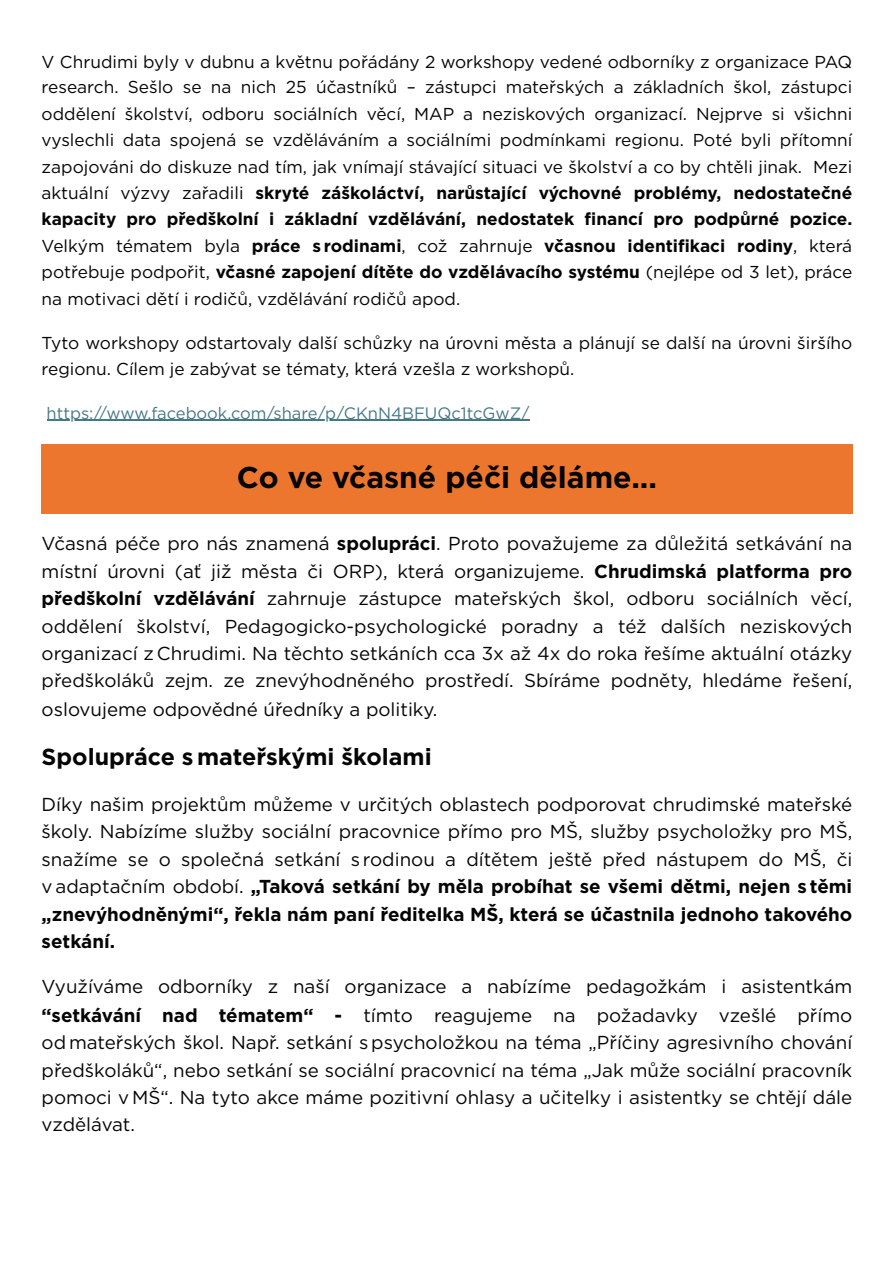
<style>
.page{position:relative;width:894px;height:1263px;background:#fff}
.page>*{position:absolute;margin:0;border:0;box-sizing:border-box;transform-origin:0 0}
.t1{font:700 30px "Gotham";color:#050505}
.t2{font:700 23.25px "Gotham";color:#050505}
.t3{font:18.75px/27.5px "Gotham";color:#050505;text-align:justify}
.t4{font:17.25px/26.4px "Gotham";color:#050505;text-align:justify}
.t5{font:16.5px "Gotham";color:#467886}
.s1{font-weight:700}
</style>
<div class="page">
<hr style="left:47px;top:420px;width:482px;height:1px;background:#467886">
<div style="left:42px;top:444px;width:810px;height:70px;background:#ed762f"></div>
<p class="t4" style="left:42px;top:48px;width:811px">V Chrudimi byly v dubnu a květnu pořádány 2 workshopy vedené odborníky z organizace PAQ research. Sešlo se na nich 25 účastníků – zástupci mateřských a základních škol, zástupci oddělení školství, odboru sociálních věcí, MAP a neziskových organizací. Nejprve si všichni vyslechli data spojená se vzděláváním a sociálními podmínkami regionu. Poté byli přítomní zapojováni do diskuze nad tím, jak vnímají stávající situaci ve školství a co by chtěli jinak. Mezi aktuální výzvy zařadili <span class="s1">skryté záškoláctví, narůstající výchovné problémy, nedostatečné kapacity pro předškolní i základní vzdělávání, nedostatek fi nancí pro podpůrné pozice.<br></span>Velkým tématem byla <span class="s1">práce s rodinami</span>, což zahrnuje <span class="s1">včasnou identifikaci rodiny</span>, která potřebuje podpořit, <span class="s1">včasné zapojení dítěte do vzdělávacího systému</span> (nejlépe od 3 let), práce na motivaci dětí i rodičů, vzdělávání rodičů apod.</p>
<p class="t4" style="left:42px;top:330px;width:811px;line-height:25.8px">Tyto workshopy odstartovaly další schůzky na úrovni města a plánují se další na úrovni širšího regionu. Cílem je zabývat se tématy, která vzešla z workshopů.</p>
<p class="t5" style="left:47px;top:403px;width:484px">https://www.facebook.com/share/p/CKnN4BFUQc1tcGwZ/</p>
<p class="t1" style="left:237px;top:459px;width:421px">Co ve včasné péči děláme...</p>
<p class="t3" style="left:42px;top:530px;width:811px">Včasná péče pro nás znamená <span class="s1">spolupráci</span>. Proto považujeme za důležitá setkávání na místní úrovni (ať již města či ORP), která organizujeme. <span class="s1">Chrudimská platforma pro předškolní vzdělávání</span> zahrnuje zástupce mateřských škol, odboru sociálních věcí, oddělení školství, Pedagogicko-psychologické poradny a též dalších neziskových organizací z Chrudimi. Na těchto setkáních cca 3x až 4x do roka řešíme aktuální otázky předškoláků zejm. ze znevýhodněného prostředí. Sbíráme podněty, hledáme řešení, oslovujeme odpovědné úředníky a politiky.</p>
<h1 class="t2" style="left:42px;top:743px;width:391px">Spolupráce smateřskými školami</h1>
<p class="t3" style="left:42px;top:791px;width:811px">Díky našim projektům můžeme v určitých oblastech podporovat chrudimské mateřské školy. Nabízíme služby sociální pracovnice přímo pro MŠ, služby psycholožky pro MŠ, snažíme se o společná setkání s rodinou a dítětem ještě před nástupem do MŠ, či v adaptačním období. <span class="s1">„Taková setkání by měla probíhat se všemi dětmi, nejen s těmi „znevýhodněnými“, řekla nám paní ředitelka MŠ, která se účastnila jednoho takového setkání.</span></p>
<p class="t3" style="left:42px;top:973px;width:811px">Využíváme odborníky z naší organizace a nabízíme pedagožkám i asistentkám <span class="s1">“setkávání nad tématem“ -</span> tímto reagujeme na požadavky vzešlé přímo odmateřských škol. Např. setkání spsycholožkou na téma „Příčiny agresivního chování předškoláků“, nebo setkání se sociální pracovnicí na téma „Jak může sociální pracovník pomoci v MŠ“. Na tyto akce máme pozitivní ohlasy a učitelky i asistentky se chtějí dále vzdělávat.</p>
</div>
